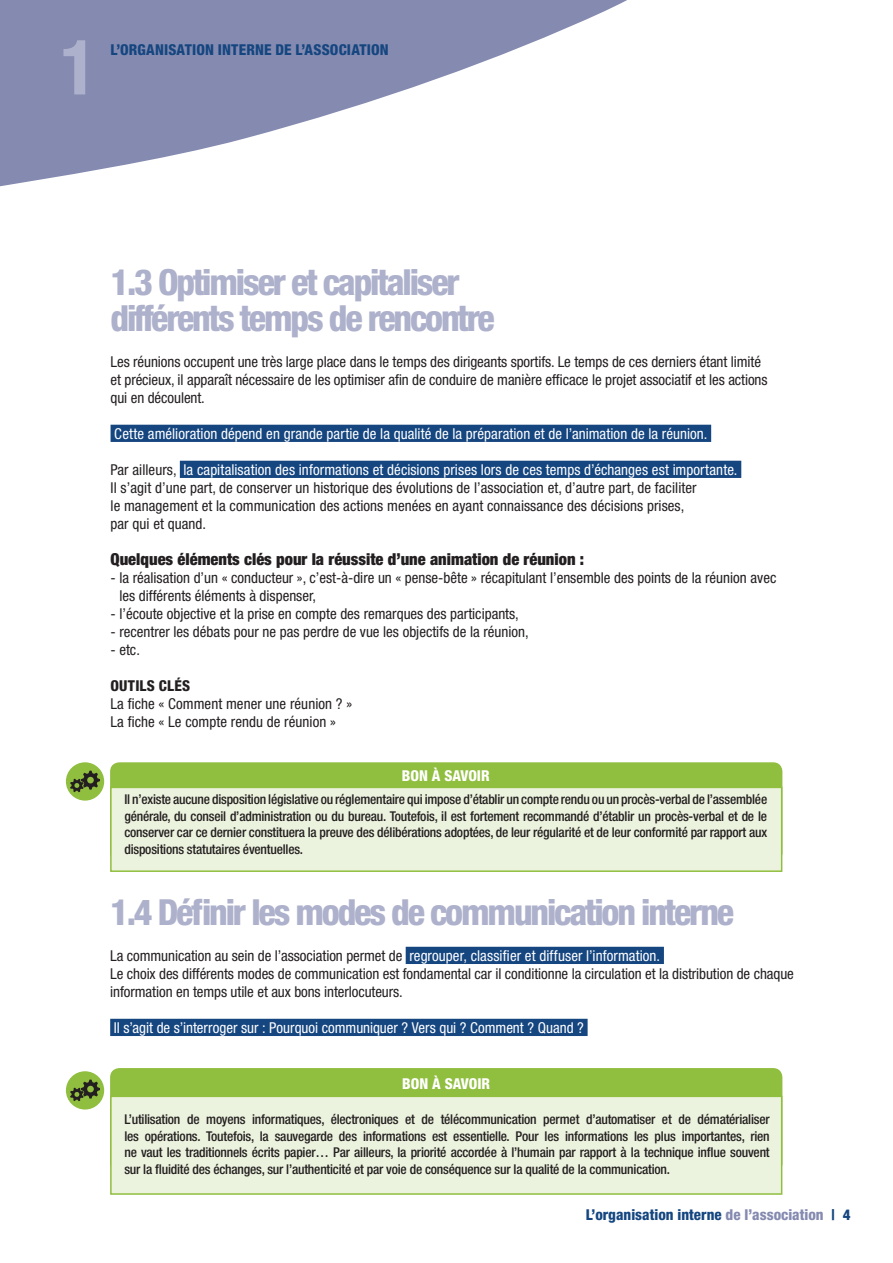
<style>
.page{position:relative;width:893px;height:1263px;background:#fff}
.page>*{position:absolute;margin:0;border:0;box-sizing:border-box;transform-origin:0 0}
.t1{font:700 condensed 76.5px "Helvetica Neue";color:#aeb1cb}
.t2{font:800 condensed 36px/36px "Helvetica Neue";letter-spacing:-.06em;color:#aeb1cb}
.t3{font:900 condensed 16.5px "Helvetica Neue";color:#231f20}
.t4{font:condensed 15px/18px "Helvetica Neue";color:#231f20}
.t5{font:condensed 15px "Helvetica Neue";letter-spacing:.005em;color:#fff}
.t6{font:800 condensed 15px "Helvetica Neue";letter-spacing:.01em;color:#154680}
.t7{font:800 condensed 15px "Helvetica Neue";color:#fff}
.t8{font:800 condensed 15px "Helvetica Neue";letter-spacing:.015em;color:#231f20}
.t9{font:500 condensed 13.5px/16.5px "Helvetica Neue";letter-spacing:-.015em;color:#231f20;text-align:justify}
.s1{color:#fff}
.s2{color:#858ab0}
</style>
<div class="page">
<svg style="left:0;top:0;width:627px;height:187px;fill:#858ab0"></svg>
<div style="left:111px;top:425px;width:600px;height:17px;background:#154680"></div>
<div style="left:180px;top:461px;width:561px;height:17px;background:#154680"></div>
<div style="left:406px;top:947px;width:258px;height:17px;background:#154680"></div>
<div style="left:110px;top:1019px;width:478px;height:17px;background:#154680"></div>
<div style="left:66px;top:1071px;width:38px;height:38px;background:#90be3e;border-radius:50%"></div>
<svg style="left:70px;top:1079px;width:30px;height:22px"></svg>
<div style="left:111px;top:1069px;width:671px;height:103px;background:#90be3e;border-radius:9px"></div>
<div style="left:110px;top:1068px;width:672px;height:104px;border:2px solid #90be3e;border-radius:9px"></div>
<div style="left:110px;top:1095px;width:672px;height:100px;background:#ebf2dd;border:2px solid #90be3e"></div>
<div style="left:66px;top:762px;width:38px;height:38px;background:#90be3e;border-radius:50%"></div>
<svg style="left:70px;top:771px;width:30px;height:21px"></svg>
<div style="left:111px;top:763px;width:671px;height:98px;background:#90be3e;border-radius:9px"></div>
<div style="left:110px;top:762px;width:672px;height:100px;border:2px solid #90be3e;border-radius:9px"></div>
<div style="left:110px;top:787px;width:672px;height:85px;background:#ebf2dd;border:2px solid #90be3e"></div>
<h1 class="t1" style="left:60px;top:21px;width:38px">1</h1>
<p class="t6" style="left:111px;top:40px;width:280px">L’organisation interne de l’association</p>
<h2 class="t2" style="left:111px;top:263px;width:386px">1.3 Optimiser et capitaliser différents temps de rencontre</h2>
<p class="t4" style="left:111px;top:352px;width:659px">Les réunions occupent une très large place dans le temps des dirigeants sportifs. Le temps de ces derniers étant limité et précieux, il apparaît nécessaire de les optimiser afin de conduire de manière efficace le projet associatif et les actions qui en découlent.</p>
<p class="t5" style="left:114px;top:425px;width:595px">Cette amélioration dépend en grande partie de la qualité de la préparation et de l’animation de la réunion.</p>
<p class="t4" style="left:111px;top:460px;width:628px">Par ailleurs, <span class="s1">la capitalisation des informations et décisions prises lors de ces temps d’échanges est importante.<br></span>Il s’agit d’une part, de conserver un historique des évolutions de l’association et, d’autre part, de faciliter<br>le management et la communication des actions menées en ayant connaissance des décisions prises,<br>par qui et quand.</p>
<p class="t3" style="left:111px;top:548px;width:475px">Quelques éléments clés pour la réussite d’une animation de réunion :</p>
<p class="t4" style="left:119px;top:568px;width:658px;text-indent:-9px">- la réalisation d’un « conducteur », c’est-à-dire un « pense-bête » récapitulant l’ensemble des points de la réunion avec les différents éléments à dispenser,</p>
<p class="t4" style="left:111px;top:604px;width:410px">- l’écoute objective et la prise en compte des remarques des participants,</p>
<p class="t4" style="left:111px;top:622px;width:420px">- recentrer les débats pour ne pas perdre de vue les objectifs de la réunion,</p>
<p class="t4" style="left:111px;top:640px;width:31px">- etc.</p>
<p class="t8" style="left:111px;top:676px;width:80px">Outils clés</p>
<p class="t4" style="left:111px;top:694px;width:243px">La fiche « Comment mener une réunion ? »<br>La fiche « Le compte rendu de réunion »</p>
<p class="t7" style="left:402px;top:767px;width:89px">Bon À savoir</p>
<p class="t9" style="left:124px;top:791px;width:644px">Il n’existe aucune disposition législative ou réglementaire qui impose d’établir un compte rendu ou un procès-verbal de l’assemblée générale, du conseil d’administration ou du bureau. Toutefois, il est fortement recommandé d’établir un procès-verbal et de le conserver car ce dernier constituera la preuve des délibérations adoptées, de leur régularité et de leur conformité par rapport aux dispositions statutaires éventuelles.</p>
<h2 class="t2" style="left:110px;top:893px;width:626px">1.4 Définir les modes de communication interne</h2>
<p class="t4" style="left:110px;top:946px;width:685px">La communication au sein de l’association permet de <span class="s1">regrouper, classifier et diffuser l’information.<br></span>Le choix des différents modes de communication est fondamental car il conditionne la circulation et la distribution de chaque information en temps utile et aux bons interlocuteurs.</p>
<p class="t5" style="left:114px;top:1019px;width:472px">Il s’agit de s’interroger sur : Pourquoi communiquer ? Vers qui ? Comment ? Quand ?</p>
<p class="t7" style="left:402px;top:1074px;width:89px">Bon À savoir</p>
<p class="t9" style="left:124px;top:1111px;width:647px">L’utilisation de moyens informatiques, électroniques et de télécommunication permet d’automatiser et de dématérialiser les opérations. Toutefois, la sauvegarde des informations est essentielle. Pour les informations les plus importantes, rien ne vaut les traditionnels écrits papier… Par ailleurs, la priorité accordée à l’humain par rapport à la technique influe souvent sur la fluidité des échanges, sur l’authenticité et par voie de conséquence sur la qualité de la communication.</p>
<p class="t6" style="left:586px;top:1206px;width:266px">L’organisation interne <span class="s2">de l’association</span> | 4</p>
</div>
